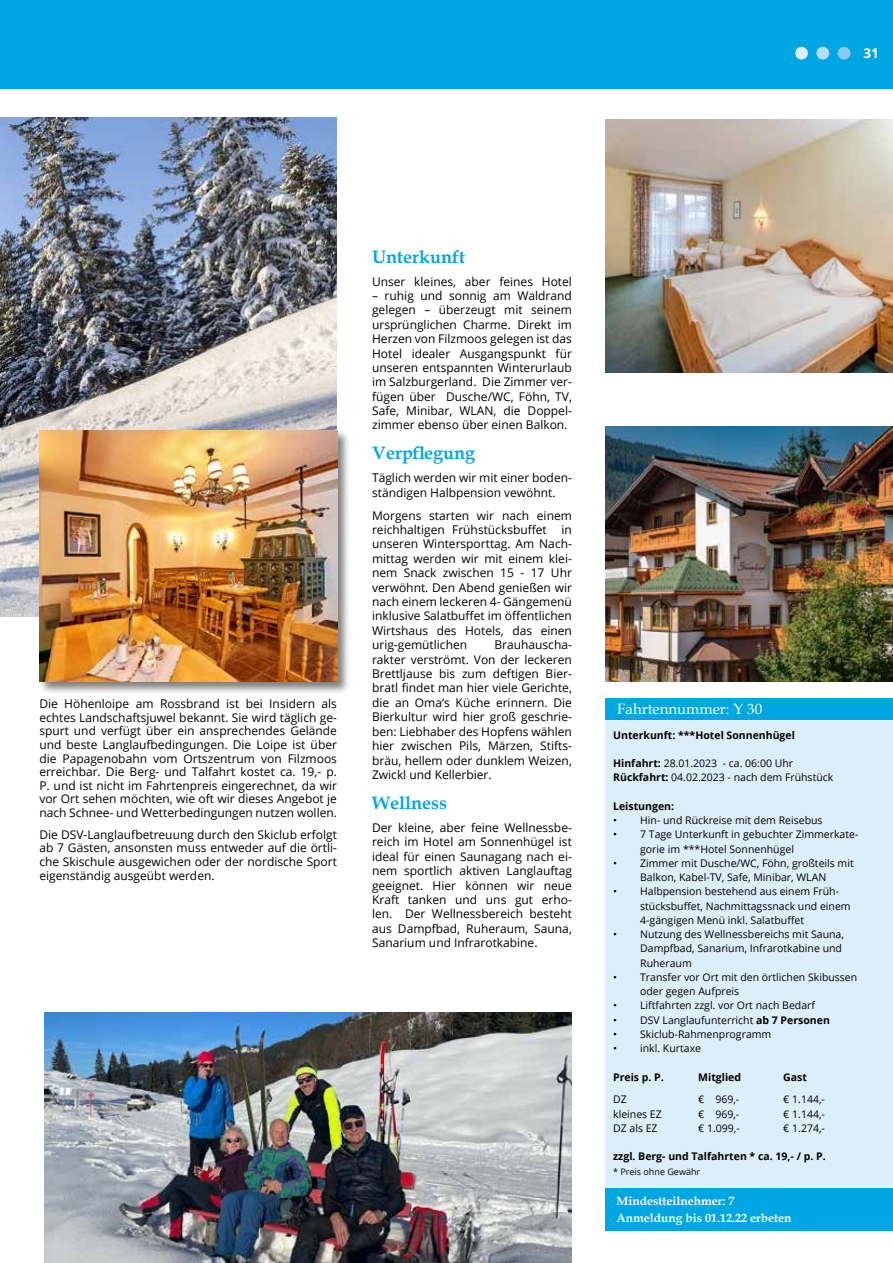
<style>
.page{position:relative;width:893px;height:1263px;background:#fff}
.page>*{position:absolute;margin:0;border:0;box-sizing:border-box;transform-origin:0 0}
.t1{font:700 18px "Book Antiqua";color:#00a6e2}
.t2{font:15px "Book Antiqua";color:#fff}
.t3{font:700 13.5px "Open Sans";color:#fff}
.t4{font:12px/14.4px "Open Sans";color:#000;text-align:justify}
.t5{font:700 12px/16.5px "Book Antiqua";color:#fff}
.t6{font:10.5px/14.2px "Open Sans";color:#000}
.t7{font:700 10.5px "Open Sans";color:#000}
.t8{font:9px "Open Sans";color:#000}
.s1{font-weight:700}
</style>
<div class="page">
<div style="left:0;top:0;width:893px;height:89px;background:#00a6e2"></div>
<img style="left:605px;top:119px;width:288px;height:254px">
<div style="left:605px;top:700px;width:288px;height:488px;background:#ddeefb"></div>
<div style="left:605px;top:699px;width:288px;height:21px;background:#00a6e2"></div>
<img style="left:605px;top:426px;width:288px;height:255px">
<div style="left:838px;top:47px;width:12px;height:13px;background:#8bcaf0;border-radius:50%"></div>
<div style="left:816px;top:47px;width:13px;height:13px;background:#b7dcf6;border-radius:50%"></div>
<div style="left:795px;top:47px;width:13px;height:13px;background:#ddeefb;border-radius:50%"></div>
<img style="left:45px;top:1012px;width:527px;height:251px">
<img style="left:0;top:118px;width:337px;height:499px">
<div style="left:38px;top:429px;width:312px;height:265px;background:#000;opacity:.5"></div>
<img style="left:39px;top:431px;width:298px;height:250px">
<div style="left:605px;top:1188px;width:288px;height:42px;background:#00a6e2"></div>
<p class="t3" style="left:863px;top:43px;width:17px">31</p>
<p class="t4" style="left:39px;top:697px;width:299px;line-height:13.5px">Die Höhenloipe am Rossbrand ist bei Insidern als echtes Landschaftsjuwel bekannt. Sie wird täglich ge&shy;spurt und verfügt über ein ansprechendes Gelände und beste Langlaufbedingungen. Die Loipe ist über die Papagenobahn vom Ortszentrum von Filzmoos erreichbar. Die Berg- und Talfahrt kostet ca. 19,- p.<br>P. und ist nicht im Fahrtenpreis eingerechnet, da wir vor Ort sehen möchten, wie oft wir dieses Angebot je nach Schnee- und Wetterbedingungen nutzen wollen.</p>
<p class="t4" style="left:39px;top:827px;width:299px;line-height:13.8px">Die DSV-Langlaufbetreuung durch den Skiclub erfolgt ab 7 Gästen, ansonsten muss entweder auf die örtli&shy;che Skischule ausgewichen oder der nordische Sport eigenständig ausgeübt werden.</p>
<h1 class="t1" style="left:372px;top:244px;width:94px">Unterkunft</h1>
<p class="t4" style="left:372px;top:274px;width:201px">Unser kleines, aber feines Hotel</p>
<p class="t4" style="left:372px;top:288px;width:201px">– ruhig und sonnig am Waldrand gelegen – überzeugt mit seinem ursprünglichen Charme. Direkt im Herzen von Filzmoos gelegen ist das Hotel idealer Ausgangspunkt für unseren entspannten Winterurlaub im Salzburgerland. Die Zimmer ver&shy;fügen über Dusche/WC, Föhn, TV, Safe, Minibar, WLAN, die Doppel&shy;zimmer ebenso über einen Balkon.</p>
<h1 class="t1" style="left:372px;top:441px;width:105px">Verpflegung</h1>
<p class="t4" style="left:372px;top:470px;width:201px">Täglich werden wir mit einer boden&shy;ständigen Halbpension vewöhnt.</p>
<p class="t4" style="left:372px;top:508px;width:201px">Morgens starten wir nach einem reichhaltigen Frühstücksbuffet in unseren Wintersporttag. Am Nach&shy;mittag werden wir mit einem klei&shy;nem Snack zwischen 15 - 17 Uhr verwöhnt. Den Abend genießen wir nach einem leckeren 4- Gängemenü inklusive Salatbuffet im öffentlichen Wirtshaus des Hotels, das einen urig-gemütlichen</p>
<p class="t4" style="left:372px;top:637px;width:201px;text-indent:122px">Brauhauscha&shy;rakter verströmt. Von der leckeren Brettljause bis zum deftigen Bier&shy;bratl findet man hier viele Gerichte, die an Oma‘s Küche erinnern. Die Bierkultur wird hier groß geschrie&shy;ben: Liebhaber des Hopfens wählen hier zwischen Pils, Märzen, Stifts&shy;bräu, hellem oder dunklem Weizen, Zwickl und Kellerbier.</p>
<h1 class="t1" style="left:372px;top:791px;width:76px">Wellness</h1>
<p class="t4" style="left:372px;top:820px;width:201px">Der kleine, aber feine Wellnessbe&shy;reich im Hotel am Sonnenhügel ist ideal für einen Saunagang nach ei&shy;nem sportlich aktiven Langlauftag geeignet. Hier können wir neue Kraft tanken und uns gut erho&shy;len. Der Wellnessbereich besteht aus Dampfbad, Ruheraum, Sauna, Sanarium und Infrarotkabine.</p>
<p class="t2" style="left:617px;top:698px;width:146px">Fahrtennummer: Y 30</p>
<p class="t7" style="left:613px;top:727px;width:183px">Unterkunft: ***Hotel Sonnenhügel</p>
<p class="t6" style="left:613px;top:756px;width:222px"><span class="s1">Hinfahrt:</span> 28.01.2023 - ca. 06:00 Uhr<br><span class="s1">Rückfahrt:</span> 04.02.2023 - nach dem Frühstück</p>
<p class="t7" style="left:613px;top:798px;width:62px">Leistungen:</p>
<p class="t6" style="left:613px;top:813px;width:211px">• Hin- und Rückreise mit dem Reisebus</p>
<p class="t6" style="left:640px;top:827px;width:220px;text-indent:-27px">• 7 Tage Unterkunft in gebuchter Zimmerkate&shy;gorie im ***Hotel Sonnenhügel</p>
<p class="t6" style="left:613px;top:855px;width:242px;text-align:center">• Zimmer mit Dusche/WC, Föhn, großteils mit<br>Balkon, Kabel-TV, Safe, Minibar, WLAN</p>
<p class="t6" style="left:640px;top:884px;width:212px;text-indent:-27px">• Halbpension bestehend aus einem Früh&shy;stücksbuffet, Nachmittagssnack und einem<br>4-gängigen Menü inkl. Salatbuffet</p>
<p class="t6" style="left:640px;top:927px;width:205px;text-indent:-27px">• Nutzung des Wellnessbereichs mit Sauna,<br>Dampfbad, Sanarium, Infrarotkabine und<br>Ruheraum</p>
<p class="t6" style="left:640px;top:969px;width:219px;text-indent:-27px">• Transfer vor Ort mit den örtlichen Skibussen oder gegen Aufpreis</p>
<p class="t6" style="left:613px;top:998px;width:203px">• Liftfahrten zzgl. vor Ort nach Bedarf</p>
<p class="t6" style="left:613px;top:1012px;width:218px">• DSV Langlaufunterricht <span class="s1">ab 7 Personen</span></p>
<p class="t6" style="left:613px;top:1026px;width:160px">• Skiclub-Rahmenprogramm</p>
<p class="t6" style="left:613px;top:1041px;width:89px">• inkl. Kurtaxe</p>
<p class="t7" style="left:613px;top:1069px;width:52px">Preis p. P.</p>
<p class="t7" style="left:698px;top:1069px;width:44px">Mitglied</p>
<p class="t7" style="left:783px;top:1069px;width:25px">Gast</p>
<p class="t6" style="left:613px;top:1092px;width:15px">DZ</p>
<p class="t6" style="left:698px;top:1092px;width:43px">€ 969,-</p>
<p class="t6" style="left:783px;top:1092px;width:43px">€ 1.144,-</p>
<p class="t6" style="left:613px;top:1106px;width:50px">kleines EZ</p>
<p class="t6" style="left:698px;top:1106px;width:43px">€ 969,-</p>
<p class="t6" style="left:783px;top:1106px;width:43px">€ 1.144,-</p>
<p class="t6" style="left:613px;top:1120px;width:46px">DZ als EZ</p>
<p class="t6" style="left:698px;top:1120px;width:43px">€ 1.099,-</p>
<p class="t6" style="left:783px;top:1120px;width:43px">€ 1.274,-</p>
<p class="t7" style="left:613px;top:1149px;width:214px">zzgl. Berg- und Talfahrten * ca. 19,- / p. P.</p>
<p class="t8" style="left:613px;top:1165px;width:89px">* Preis ohne Gewähr</p>
<p class="t5" style="left:616px;top:1193px;width:176px">Mindestteilnehmer: 7<br>Anmeldung bis 01.12.22 erbeten</p>
</div>
